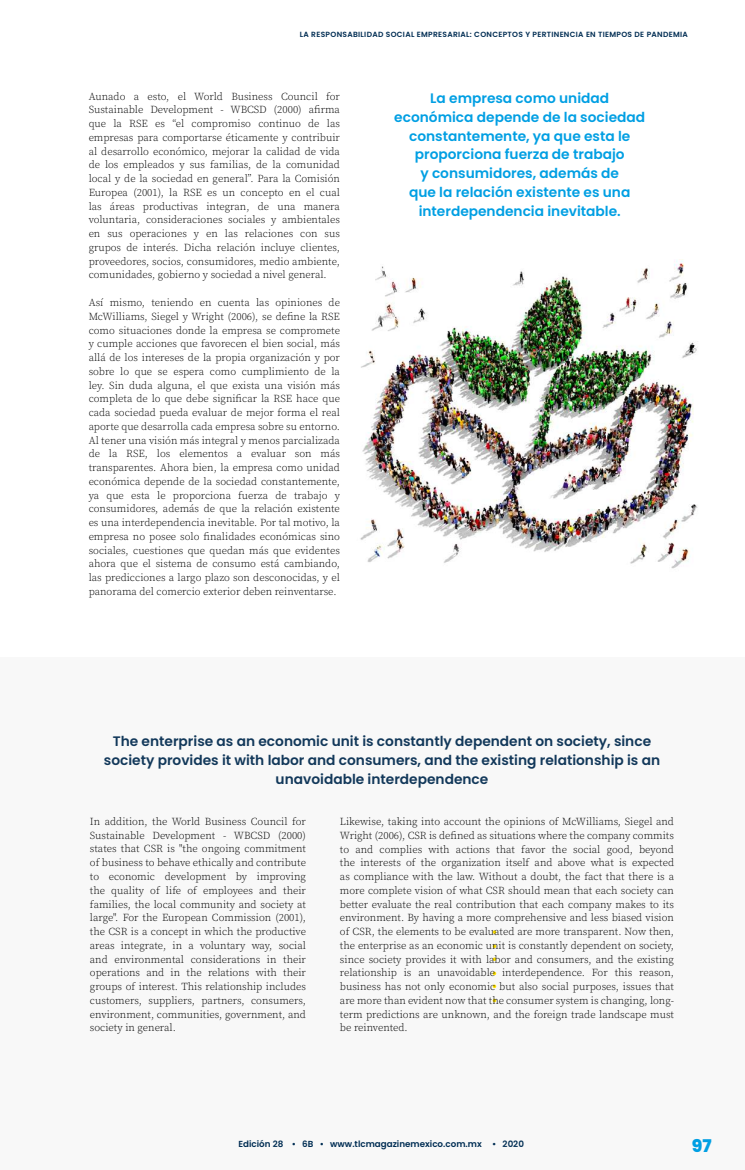
<style>
.page{position:relative;width:745px;height:1170px;background:#fff}
.page>*{position:absolute;margin:0;border:0;box-sizing:border-box;transform-origin:0 0}
.t1{font:800 17.5px "Poppins";color:#009fe3}
.t2{font:600 13.75px/18.8px "Poppins";color:#009fe3;text-align:center}
.t3{font:600 13.75px/18.8px "Poppins";color:#12385a;text-align:center}
.t4{font:300 10.62px/13.8px "Source Serif Pro";color:#000;text-align:justify}
.t5{font:600 8.75px "Poppins";color:#002d53}
.t6{font:600 7.5px "Poppins";letter-spacing:.04em;color:#002d53}
</style>
<div class="page">
<div style="left:0;top:657px;width:744px;height:512px;background:#f8f8f8"></div>
<svg style="left:492px;top:944px;width:4px;height:4px"></svg>
<svg style="left:492px;top:971px;width:4px;height:4px"></svg>
<svg style="left:492px;top:984px;width:4px;height:4px"></svg>
<svg style="left:492px;top:998px;width:4px;height:4px"></svg>
<img style="left:360px;top:259px;width:338px;height:310px">
<p class="t6" style="left:299px;top:30px;width:389px">LA RESPONSABILIDAD SOCIAL EMPRESARIAL: CONCEPTOS Y PERTINENCIA EN TIEMPOS DE PANDEMIA</p>
<p class="t4" style="left:89px;top:89px;width:253px">Aunado a esto, el World Business Council for Sustainable Development - WBCSD (2000) afirma que la RSE es “el compromiso continuo de las empresas para comportarse éticamente y contribuir al desarrollo económico, mejorar la calidad de vida de los empleados y sus familias, de la comunidad local y de la sociedad en general”. Para la Comisión Europea (2001), la RSE es un concepto en el cual las áreas productivas integran, de una manera voluntaria, consideraciones sociales y ambientales en sus operaciones y en las relaciones con sus grupos de interés. Dicha relación incluye clientes, proveedores, socios, consumidores, medio ambiente, comunidades, gobierno y sociedad a nivel general.</p>
<p class="t4" style="left:89px;top:296px;width:253px">Así mismo, teniendo en cuenta las opiniones de McWilliams, Siegel y Wright (2006), se define la RSE como situaciones donde la empresa se compromete y cumple acciones que favorecen el bien social, más allá de los intereses de la propia organización y por sobre lo que se espera como cumplimiento de la ley. Sin duda alguna, el que exista una visión más completa de lo que debe significar la RSE hace que cada sociedad pueda evaluar de mejor forma el real aporte que desarrolla cada empresa sobre su entorno.<br>Al tener una visión más integral y menos parcializada de la RSE, los elementos a evaluar son más transparentes. Ahora bien, la empresa como unidad económica depende de la sociedad constantemente, ya que esta le proporciona fuerza de trabajo y consumidores, además de que la relación existente es una interdependencia inevitable. Por tal motivo, la empresa no posee solo finalidades económicas sino sociales, cuestiones que quedan más que evidentes ahora que el sistema de consumo está cambiando, las predicciones a largo plazo son desconocidas, y el panorama del comercio exterior deben reinventarse.</p>
<p class="t2" style="left:394px;top:89px;width:252px">La empresa como unidad económica depende de la sociedad constantemente, ya que esta le proporciona fuerza de trabajo<br>y consumidores, además de<br>que la relación existente es una interdependencia inevitable.</p>
<p class="t3" style="left:104px;top:732px;width:557px">The enterprise as an economic unit is constantly dependent on society, since society provides it with labor and consumers, and the existing relationship is an unavoidable interdependence</p>
<p class="t4" style="left:340px;top:814px;width:335px">Likewise, taking into account the opinions of McWilliams, Siegel and Wright (2006), CSR is defined as situations where the company commits to and complies with actions that favor the social good, beyond the interests of the organization itself and above what is expected as compliance with the law. Without a doubt, the fact that there is a more complete vision of what CSR should mean that each society can better evaluate the real contribution that each company makes to its environment. By having a more comprehensive and less biased vision of CSR, the elements to be evaluated are more transparent. Now then, the enterprise as an economic unit is constantly dependent on society, since society provides it with labor and consumers, and the existing relationship is an unavoidable interdependence. For this reason, business has not only economic but also social purposes, issues that are more than evident now that the consumer system is changing, long&shy;term predictions are unknown, and the foreign trade landscape must be reinvented.</p>
<p class="t4" style="left:90px;top:814px;width:217px">In addition, the World Business Council for Sustainable Development - WBCSD (2000) states that CSR is "the ongoing commitment of business to behave ethically and contribute to economic development by improving the quality of life of employees and their families, the local community and society at large". For the European Commission (2001), the CSR is a concept in which the productive areas integrate, in a voluntary way, social and environmental considerations in their operations and in the relations with their groups of interest. This relationship includes customers, suppliers, partners, consumers, environment, communities, government, and society in general.</p>
<p class="t5" style="left:238px;top:1138px;width:287px">Edición 28 • 6B • www.tlcmagazinemexico.com.mx • 2020</p>
<h1 class="t1" style="left:691px;top:1135px;width:21px">97</h1>
</div>
